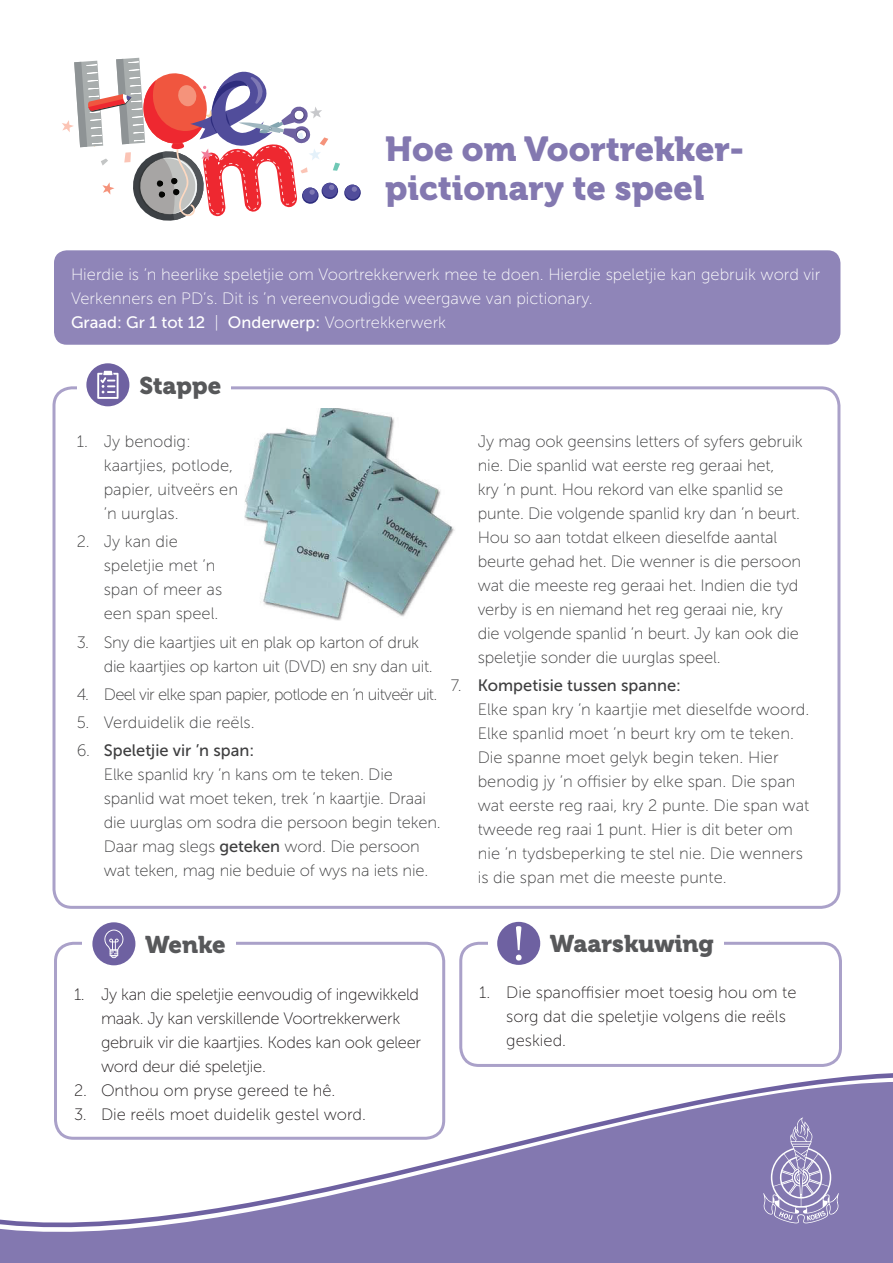
<style>
.page{position:relative;width:893px;height:1263px;background:#fff}
.page>*{position:absolute;margin:0;border:0;box-sizing:border-box;transform-origin:0 0}
.Main_Heading_Blou{font:34.5px/39px "Museo 900";color:#8378b0}
.t1{font:24px "Museo 900";color:#57585a}
.t2{font:16.5px/24px "Museo Sans 100";letter-spacing:-.01em;color:#3e3e3f}
.Intro{font:16.5px/24px "Museo Sans 100";color:#fff}
.t3{font:16.5px/24px "Museo Sans 100";letter-spacing:-.02em;color:#231f20}
.t4{font:16.5px/24px "Museo Sans 100";color:#231f20}
.t5{font:16.5px "Museo Sans 100";letter-spacing:-.04em;color:#3e3e3f}
.Intro-2{font:16.5px "Museo Sans 500";color:#fff}
.s1{font-family:"Museo Sans 100"}
.s2{font-family:"Museo Sans 500"}
</style>
<div class="page">
<svg style="left:62px;top:58px;width:278px;height:163px"></svg>
<svg style="left:344px;top:184px;width:17px;height:17px"></svg>
<div style="left:345px;top:184px;width:15px;height:15px;background:#514d9b;border-radius:50%"></div>
<svg style="left:352px;top:186px;width:5px;height:6px"></svg>
<svg style="left:0;top:1081px;width:893px;height:182px;fill:#8378b0"></svg>
<svg style="left:763px;top:1117px;width:76px;height:107px;background:#978ebd"></svg>
<div style="left:54px;top:250px;width:786px;height:95px;background:#8f85b8;border-radius:13px"></div>
<div style="left:52px;top:386px;width:788px;height:523px;border:3px solid #aaa1c9;border-radius:18px"></div>
<div style="left:77px;top:363px;width:153px;height:44px;background:#fff"></div>
<div style="left:86px;top:363px;width:43px;height:43px;background:#6e61a1;border-radius:50%"></div>
<svg style="left:97px;top:371px;width:22px;height:28px"></svg>
<img style="left:244px;top:408px;width:211px;height:213px">
<div style="left:54px;top:942px;width:391px;height:198px;border:3px solid #aaa1c9;border-radius:18px"></div>
<div style="left:82px;top:921px;width:154px;height:44px;background:#fff"></div>
<div style="left:92px;top:922px;width:43px;height:43px;background:#6e61a1;border-radius:50%"></div>
<svg style="left:104px;top:929px;width:20px;height:29px"></svg>
<div style="left:459px;top:942px;width:383px;height:125px;border:3px solid #aaa1c9;border-radius:18px"></div>
<div style="left:488px;top:922px;width:235px;height:43px;background:#fff"></div>
<div style="left:497px;top:922px;width:43px;height:43px;background:#6e61a1;border-radius:50%"></div>
<svg style="left:516px;top:926px;width:6px;height:34px"></svg>
<p class="Main_Heading_Blou" style="left:385px;top:130px;width:360px">Hoe om Voortrekker&shy;pictionary te speel</p>
<p class="Intro" style="left:71px;top:262px;width:751px">Hierdie is ’n heerlike speletjie om Voortrekkerwerk mee te doen. Hierdie speletjie kan gebruik word vir<br>Verkenners en PD’s. Dit is ’n vereenvoudigde weergawe van pictionary.</p>
<p class="Intro-2" style="left:71px;top:313px;width:377px">Graad: Gr 1 tot 12 <span class="s1">|</span> Onderwerp: <span class="s1">Voortrekkerwerk</span></p>
<p class="t1" style="left:139px;top:372px;width:83px">Stappe</p>
<p class="t2" style="left:104px;top:429px;width:136px;text-indent:-27px">1. Jy benodig: kaartjies, potlode, papier, uitveërs en ’n uurglas.</p>
<p class="t2" style="left:104px;top:530px;width:120px;text-indent:-27px">2. Jy kan die speletjie met ’n span of meer as een span speel.</p>
<p class="t2" style="left:104px;top:630px;width:331px;text-indent:-27px">3. Sny die kaartjies uit en plak op karton of druk die kaartjies op karton uit (DVD) en sny dan uit.</p>
<p class="t5" style="left:77px;top:685px;width:362px">4. Deel vir elke span papier, potlode en ’n uitveër uit.</p>
<p class="t2" style="left:77px;top:710px;width:179px">5. Verduidelik die reëls.</p>
<p class="t2" style="left:104px;top:739px;width:339px;text-indent:-27px">6. <span class="s2">Speletjie vir ’n span:<br></span>Elke spanlid kry ’n kans om te teken. Die spanlid wat moet teken, trek ’n kaartjie. Draai die uurglas om sodra die persoon begin teken.<br>Daar mag slegs <span class="s2">geteken</span> word. Die persoon wat teken, mag nie beduie of wys na iets nie.</p>
<p class="t2" style="left:478px;top:429px;width:327px">Jy mag ook geensins letters of syfers gebruik nie. Die spanlid wat eerste reg geraai het,<br>kry ’n punt. Hou rekord van elke spanlid se punte. Die volgende spanlid kry dan ’n beurt.<br>Hou so aan totdat elkeen dieselfde aantal beurte gehad het. Die wenner is die persoon wat die meeste reg geraai het. Indien die tyd verby is en niemand het reg geraai nie, kry die volgende spanlid ’n beurt. Jy kan ook die speletjie sonder die uurglas speel.</p>
<p class="t2" style="left:478px;top:674px;width:333px;text-indent:-27px">7. <span class="s2">Kompetisie tussen spanne:<br></span>Elke span kry ’n kaartjie met dieselfde woord.<br>Elke spanlid moet ’n beurt kry om te teken.<br>Die spanne moet gelyk begin teken. Hier benodig jy ’n offisier by elke span. Die span wat eerste reg raai, kry 2 punte. Die span wat tweede reg raai 1 punt. Hier is dit beter om nie ’n tydsbeperking te stel nie. Die wenners is die span met die meeste punte.</p>
<p class="t1" style="left:145px;top:931px;width:82px">Wenke</p>
<p class="t3" style="left:101px;top:982px;width:322px;text-indent:-27px">1. Jy kan die speletjie eenvoudig of ingewikkeld maak. Jy kan verskillende Voortrekkerwerk gebruik vir die kaartjies. Kodes kan ook geleer word deur dié speletjie.</p>
<p class="t4" style="left:74px;top:1078px;width:263px">2. Onthou om pryse gereed te hê.</p>
<p class="t4" style="left:74px;top:1102px;width:294px">3. Die reëls moet duidelik gestel word.</p>
<p class="t1" style="left:550px;top:930px;width:166px">Waarskuwing</p>
<p class="t4" style="left:506px;top:981px;width:292px;text-indent:-27px">1. Die spanoffisier moet toesig hou om te sorg dat die speletjie volgens die reëls geskied.</p>
</div>
